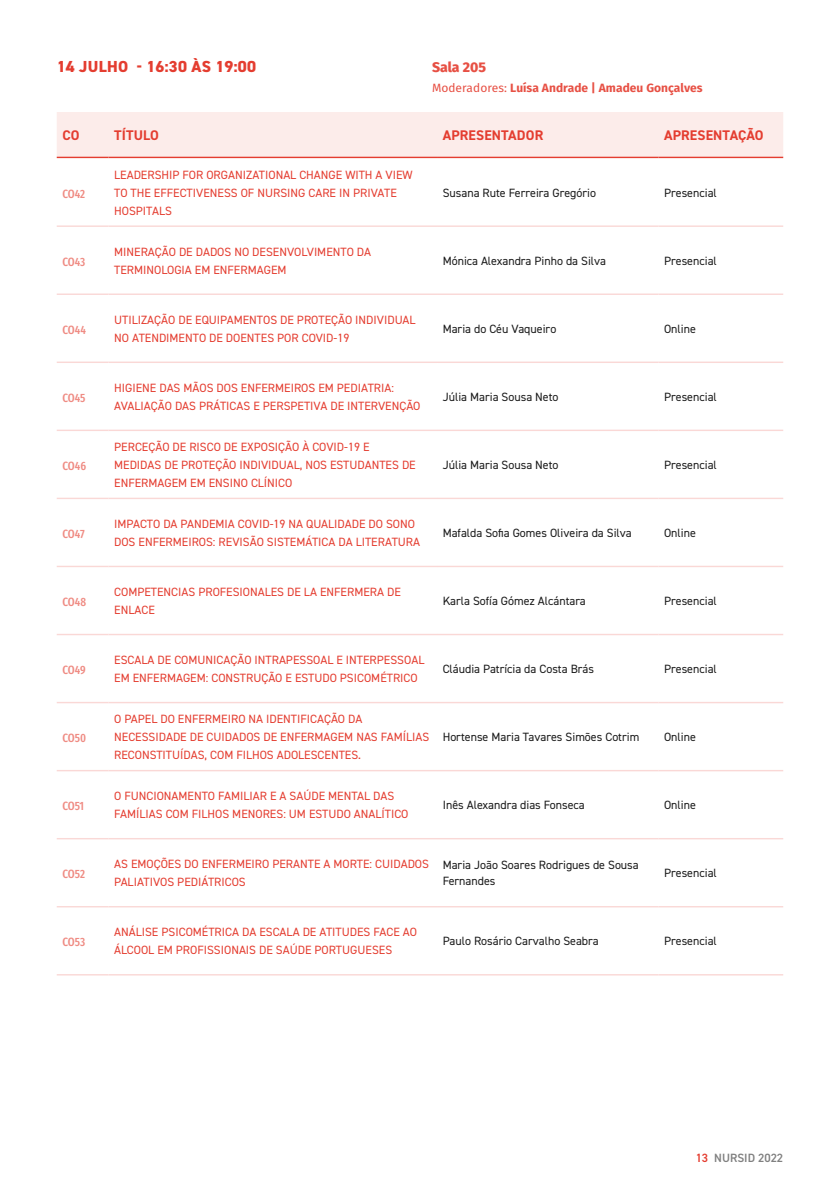
<style>
.page{position:relative;width:840px;height:1191px;background:#fff}
.page>*{position:absolute;margin:0;border:0;box-sizing:border-box;transform-origin:0 0}
.t1{font:800 16px "DIN2014";letter-spacing:.015em;color:#e43d30}
.t2{font:700 14px "DIN2014";letter-spacing:.01em;color:#e43d30}
.t3{font:800 14px "Fira Sans";color:#e75044}
.t4{font:12px/18px "DIN2014";color:#e43d30}
.t5{font:12px/16px "DIN2014";color:#1a1a1a}
.t6{font:500 12px "Fira Sans Compressed";letter-spacing:-.01em;color:#ef8b83}
.t7{font:700 12px "Fira Sans";letter-spacing:.005em;color:#e75044}
.t8{font:600 12px "DIN2014";color:#808080}
.s1{font-weight:400}
.s2{color:#e43d30}
</style>
<div class="page">
<div style="left:57px;top:112px;width:725px;height:45px;background:#fcecea"></div>
<hr style="left:57px;top:225px;width:51px;height:2px;background:#fad8d6">
<hr style="left:108px;top:225px;width:329px;height:2px;background:#fad8d6">
<hr style="left:437px;top:225px;width:221px;height:2px;background:#fad8d6">
<hr style="left:658px;top:225px;width:124px;height:2px;background:#fad8d6">
<hr style="left:57px;top:293px;width:51px;height:2px;background:#fad8d6">
<hr style="left:108px;top:293px;width:329px;height:2px;background:#fad8d6">
<hr style="left:437px;top:293px;width:221px;height:2px;background:#fad8d6">
<hr style="left:658px;top:293px;width:124px;height:2px;background:#fad8d6">
<hr style="left:57px;top:361px;width:51px;height:2px;background:#fad8d6">
<hr style="left:108px;top:361px;width:329px;height:2px;background:#fad8d6">
<hr style="left:437px;top:361px;width:221px;height:2px;background:#fad8d6">
<hr style="left:658px;top:361px;width:124px;height:2px;background:#fad8d6">
<hr style="left:57px;top:429px;width:51px;height:2px;background:#fad8d6">
<hr style="left:108px;top:429px;width:329px;height:2px;background:#fad8d6">
<hr style="left:437px;top:429px;width:221px;height:2px;background:#fad8d6">
<hr style="left:658px;top:429px;width:124px;height:2px;background:#fad8d6">
<hr style="left:57px;top:498px;width:51px;height:1px;background:#fad8d6">
<hr style="left:108px;top:498px;width:329px;height:1px;background:#fad8d6">
<hr style="left:437px;top:498px;width:221px;height:1px;background:#fad8d6">
<hr style="left:658px;top:498px;width:124px;height:1px;background:#fad8d6">
<hr style="left:108px;top:566px;width:329px;height:1px;background:#fad8d6">
<hr style="left:437px;top:566px;width:221px;height:1px;background:#fad8d6">
<hr style="left:658px;top:566px;width:124px;height:1px;background:#fad8d6">
<hr style="left:57px;top:634px;width:51px;height:1px;background:#fad8d6">
<hr style="left:108px;top:634px;width:329px;height:1px;background:#fad8d6">
<hr style="left:437px;top:634px;width:221px;height:1px;background:#fad8d6">
<hr style="left:658px;top:634px;width:124px;height:1px;background:#fad8d6">
<hr style="left:57px;top:702px;width:51px;height:1px;background:#fad8d6">
<hr style="left:108px;top:702px;width:329px;height:1px;background:#fad8d6">
<hr style="left:437px;top:702px;width:221px;height:1px;background:#fad8d6">
<hr style="left:658px;top:702px;width:124px;height:1px;background:#fad8d6">
<hr style="left:108px;top:770px;width:329px;height:1px;background:#fad8d6">
<hr style="left:437px;top:770px;width:221px;height:1px;background:#fad8d6">
<hr style="left:658px;top:770px;width:124px;height:1px;background:#fad8d6">
<hr style="left:108px;top:838px;width:329px;height:1px;background:#fad8d6">
<hr style="left:437px;top:838px;width:221px;height:1px;background:#fad8d6">
<hr style="left:658px;top:838px;width:124px;height:1px;background:#fad8d6">
<hr style="left:108px;top:906px;width:329px;height:1px;background:#fad8d6">
<hr style="left:437px;top:906px;width:221px;height:1px;background:#fad8d6">
<hr style="left:658px;top:906px;width:124px;height:1px;background:#fad8d6">
<hr style="left:108px;top:974px;width:329px;height:1px;background:#fad8d6">
<hr style="left:437px;top:974px;width:221px;height:1px;background:#fad8d6">
<hr style="left:658px;top:974px;width:124px;height:1px;background:#fad8d6">
<hr style="left:57px;top:566px;width:51px;height:1px;background:#fad8d6">
<hr style="left:57px;top:770px;width:51px;height:1px;background:#fad8d6">
<hr style="left:57px;top:838px;width:51px;height:1px;background:#fad8d6">
<hr style="left:57px;top:906px;width:51px;height:1px;background:#fad8d6">
<hr style="left:57px;top:974px;width:51px;height:1px;background:#fad8d6">
<hr style="left:57px;top:157px;width:51px;height:1px;background:#e43d30">
<hr style="left:108px;top:157px;width:329px;height:1px;background:#e43d30">
<hr style="left:437px;top:157px;width:221px;height:1px;background:#e43d30">
<hr style="left:658px;top:157px;width:124px;height:1px;background:#e43d30">
<h1 class="t1" style="left:57px;top:56px;width:201px">14 JULHO - 16:30 ÀS 19:00</h1>
<p class="t3" style="left:432px;top:55px;width:55px">Sala 205</p>
<p class="t7" style="left:432px;top:78px;width:272px"><span class="s1">Moderadores:</span> Luísa Andrade | Amadeu Gonçalves</p>
<p class="t2" style="left:62px;top:126px;width:19px">CO</p>
<p class="t2" style="left:114px;top:126px;width:46px">TÍTULO</p>
<p class="t2" style="left:442px;top:126px;width:102px">APRESENTADOR</p>
<p class="t2" style="left:663px;top:126px;width:101px">APRESENTAÇÃO</p>
<p class="t6" style="left:62px;top:184px;width:24px">CO42</p>
<p class="t4" style="left:114px;top:165px;width:300px">LEADERSHIP FOR ORGANIZATIONAL CHANGE WITH A VIEW<br>TO THE EFFECTIVENESS OF NURSING CARE IN PRIVATE<br>HOSPITALS</p>
<p class="t5" style="left:442px;top:184px;width:155px">Susana Rute Ferreira Gregório</p>
<p class="t5" style="left:663px;top:184px;width:54px">Presencial</p>
<p class="t6" style="left:62px;top:252px;width:24px">CO43</p>
<p class="t4" style="left:114px;top:242px;width:258px">MINERAÇÃO DE DADOS NO DESENVOLVIMENTO DA<br>TERMINOLOGIA EM ENFERMAGEM</p>
<p class="t5" style="left:442px;top:252px;width:165px">Mónica Alexandra Pinho da Silva</p>
<p class="t5" style="left:663px;top:252px;width:54px">Presencial</p>
<p class="t6" style="left:62px;top:320px;width:25px">CO44</p>
<p class="t4" style="left:114px;top:310px;width:303px">UTILIZAÇÃO DE EQUIPAMENTOS DE PROTEÇÃO INDIVIDUAL<br>NO ATENDIMENTO DE DOENTES POR COVID-19</p>
<p class="t5" style="left:442px;top:320px;width:115px">Maria do Céu Vaqueiro</p>
<p class="t5" style="left:663px;top:320px;width:33px">Online</p>
<p class="t6" style="left:62px;top:388px;width:25px">CO45</p>
<p class="t4" style="left:114px;top:378px;width:308px">HIGIENE DAS MÃOS DOS ENFERMEIROS EM PEDIATRIA:<br>AVALIAÇÃO DAS PRÁTICAS E PERSPETIVA DE INTERVENÇÃO</p>
<p class="t5" style="left:442px;top:388px;width:117px">Júlia Maria Sousa Neto</p>
<p class="t5" style="left:663px;top:388px;width:54px">Presencial</p>
<p class="t6" style="left:62px;top:456px;width:25px">CO46</p>
<p class="t4" style="left:114px;top:438px;width:303px">PERCEÇÃO DE RISCO DE EXPOSIÇÃO À COVID-19 E<br>MEDIDAS DE PROTEÇÃO INDIVIDUAL, NOS ESTUDANTES DE<br>ENFERMAGEM EM ENSINO CLÍNICO</p>
<p class="t5" style="left:442px;top:457px;width:117px">Júlia Maria Sousa Neto</p>
<p class="t5" style="left:663px;top:457px;width:54px">Presencial</p>
<p class="t6" style="left:62px;top:524px;width:24px">CO47</p>
<p class="t4" style="left:114px;top:515px;width:307px">IMPACTO DA PANDEMIA COVID-19 NA QUALIDADE DO SONO<br>DOS ENFERMEIROS: REVISÃO SISTEMÁTICA DA LITERATURA</p>
<p class="t5" style="left:442px;top:525px;width:190px">Mafalda Sofia Gomes Oliveira da Silva</p>
<p class="t5" style="left:663px;top:525px;width:33px">Online</p>
<p class="t6" style="left:62px;top:592px;width:25px">CO48</p>
<p class="t4" style="left:114px;top:583px;width:288px">COMPETENCIAS PROFESIONALES DE LA ENFERMERA DE<br>ENLACE</p>
<p class="t5" style="left:442px;top:593px;width:145px">Karla Sofía Gómez Alcántara</p>
<p class="t5" style="left:663px;top:593px;width:54px">Presencial</p>
<p class="t6" style="left:62px;top:660px;width:25px">CO49</p>
<p class="t4" style="left:114px;top:651px;width:311px">ESCALA DE COMUNICAÇÃO INTRAPESSOAL E INTERPESSOAL<br>EM ENFERMAGEM: CONSTRUÇÃO E ESTUDO PSICOMÉTRICO</p>
<p class="t5" style="left:442px;top:661px;width:153px">Cláudia Patrícia da Costa Brás</p>
<p class="t5" style="left:663px;top:661px;width:54px">Presencial</p>
<p class="t6" style="left:62px;top:728px;width:25px">CO50</p>
<p class="t4" style="left:114px;top:710px;width:316px">O PAPEL DO ENFERMEIRO NA IDENTIFICAÇÃO DA<br>NECESSIDADE DE CUIDADOS DE ENFERMAGEM NAS FAMÍLIAS<br>RECONSTITUÍDAS, COM FILHOS ADOLESCENTES.</p>
<p class="t5" style="left:442px;top:729px;width:198px">Hortense Maria Tavares Simões Cotrim</p>
<p class="t5" style="left:663px;top:729px;width:33px">Online</p>
<p class="t6" style="left:62px;top:796px;width:23px">CO51</p>
<p class="t4" style="left:114px;top:787px;width:296px">O FUNCIONAMENTO FAMILIAR E A SAÚDE MENTAL DAS<br>FAMÍLIAS COM FILHOS MENORES: UM ESTUDO ANALÍTICO</p>
<p class="t5" style="left:442px;top:797px;width:143px">Inês Alexandra dias Fonseca</p>
<p class="t5" style="left:663px;top:797px;width:33px">Online</p>
<p class="t6" style="left:62px;top:864px;width:24px">CO52</p>
<p class="t4" style="left:114px;top:855px;width:316px">AS EMOÇÕES DO ENFERMEIRO PERANTE A MORTE: CUIDADOS<br>PALIATIVOS PEDIÁTRICOS</p>
<p class="t5" style="left:442px;top:857px;width:197px">Maria João Soares Rodrigues de Sousa<br>Fernandes</p>
<p class="t5" style="left:663px;top:865px;width:54px">Presencial</p>
<p class="t6" style="left:62px;top:932px;width:24px">CO53</p>
<p class="t4" style="left:114px;top:923px;width:304px">ANÁLISE PSICOMÉTRICA DA ESCALA DE ATITUDES FACE AO<br>ÁLCOOL EM PROFISSIONAIS DE SAÚDE PORTUGUESES</p>
<p class="t5" style="left:442px;top:933px;width:157px">Paulo Rosário Carvalho Seabra</p>
<p class="t5" style="left:663px;top:933px;width:54px">Presencial</p>
<p class="t8" style="left:695px;top:1149px;width:89px"><span class="s2">13</span> NURSID 2022</p>
</div>
